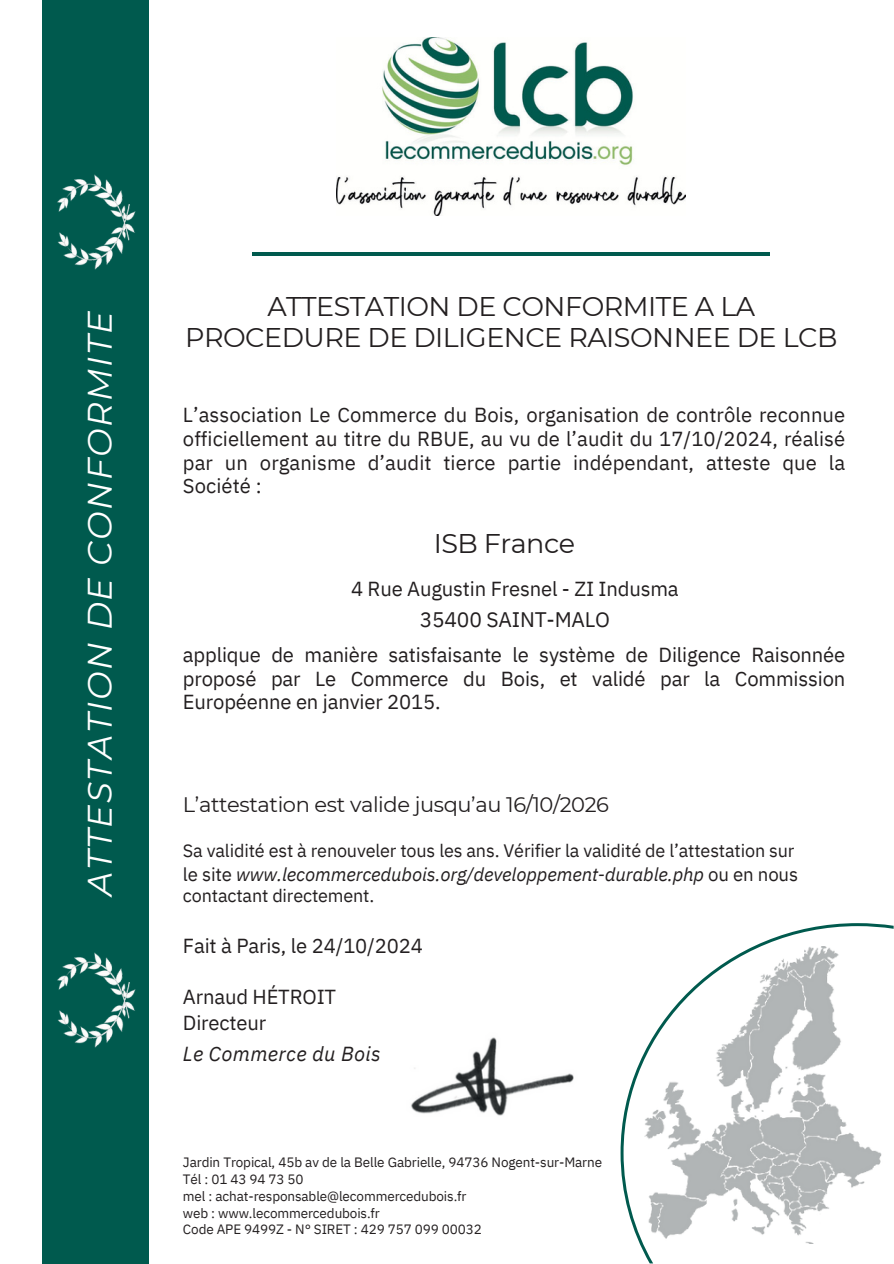
<style>
.page{position:relative;width:894px;height:1264px;background:#fff}
.page>*{position:absolute;margin:0;border:0;box-sizing:border-box;transform-origin:0 0}
.t1{font:italic 33.9px "Montserrat";letter-spacing:.05em;color:#fff}
.t2{font:27px/31.5px "Montserrat";letter-spacing:-.02em;color:#231f20;text-align:center}
.t3{font:21px "Montserrat";letter-spacing:-.02em;color:#231f20}
.t4{font:21px "IBM Plex Sans";letter-spacing:-.01em;color:#231f20}
.t5{font:20.25px/23.7px "IBM Plex Sans";letter-spacing:-.01em;color:#231f20;text-align:justify}
.t6{font:italic 20.25px "IBM Plex Sans";letter-spacing:.015em;color:#231f20}
.t7{font:italic 18.6px "IBM Plex Sans";letter-spacing:-.01em;color:#231f20}
.t8{font:18px "IBM Plex Sans";letter-spacing:-.01em;color:#231f20}
.t9{font:13.5px/16.8px "IBM Plex Sans";letter-spacing:-.01em;color:#231f20}
.s1{font-style:normal}
</style>
<div class="page">
<div style="left:43px;top:0;width:106px;height:1263px;background:#005a4e"></div>
<svg style="left:620px;top:923px;width:273px;height:340px"></svg>
<img style="left:57px;top:174px;width:79px;height:96px">
<img style="left:57px;top:952px;width:79px;height:96px">
<img style="left:411px;top:1037px;width:163px;height:79px">
<hr style="left:252px;top:253px;width:517px;height:3px;background:#005a4e">
<img style="left:336px;top:37px;width:349px;height:179px">
<p class="t1" style="left:79px;top:895px;width:587px;rotate:-90deg">ATTESTATION DE CONFORMITE</p>
<h3 class="t2" style="left:185px;top:290px;width:653px">ATTESTATION DE CONFORMITE A LA<br>PROCEDURE DE DILIGENCE RAISONNEE DE LCB</h3>
<h5 class="t5" style="left:183px;top:403px;width:663px">L’association Le Commerce du Bois, organisation de contrôle reconnue officiellement au titre du RBUE, au vu de l’audit du 17/10/2024, réalisé par un organisme d’audit tierce partie indépendant, atteste que la Société :</h5>
<h4 class="t2" style="left:433px;top:527px;width:143px">ISB France</h4>
<h4 class="t5" style="left:351px;top:577px;width:329px">4 Rue Augustin Fresnel - ZI Indusma</h4>
<h4 class="t4" style="left:419px;top:605px;width:192px">35400 SAINT-MALO</h4>
<h4 class="t5" style="left:183px;top:642px;width:663px">applique de manière satisfaisante le système de Diligence Raisonnée proposé par Le Commerce du Bois, et validé par la Commission Européenne en janvier 2015.</h4>
<h4 class="t3" style="left:183px;top:791px;width:427px">L’attestation est valide jusqu’au 16/10/2026</h4>
<p class="t8" style="left:183px;top:839px;width:612px">Sa validité est à renouveler tous les ans. Vérifier la validité de l’attestation sur</p>
<p class="t7" style="left:183px;top:862px;width:616px"><span class="s1">le site</span> www.lecommercedubois.org/developpement-durable.php <span class="s1">ou en nous</span></p>
<p class="t8" style="left:183px;top:884px;width:193px">contactant directement.</p>
<h4 class="t5" style="left:183px;top:933px;width:241px">Fait à Paris, le 24/10/2024</h4>
<h4 class="t5" style="left:183px;top:983px;width:155px;line-height:25.8px">Arnaud HÉTROIT<br>Directeur</h4>
<h4 class="t6" style="left:183px;top:1040px;width:199px">Le Commerce du Bois</h4>
<p class="t9" style="left:183px;top:1153px;width:420px">Jardin Tropical, 45b av de la Belle Gabrielle, 94736 Nogent-sur-Marne<br>Tél : 01 43 94 73 50</p>
<p class="t9" style="left:183px;top:1187px;width:285px">mel : achat-responsable@lecommercedubois.fr</p>
<p class="t9" style="left:183px;top:1204px;width:198px">web : www.lecommercedubois.fr</p>
<p class="t9" style="left:183px;top:1220px;width:300px">Code APE 9499Z - N° SIRET : 429 757 099 00032</p>
</div>
